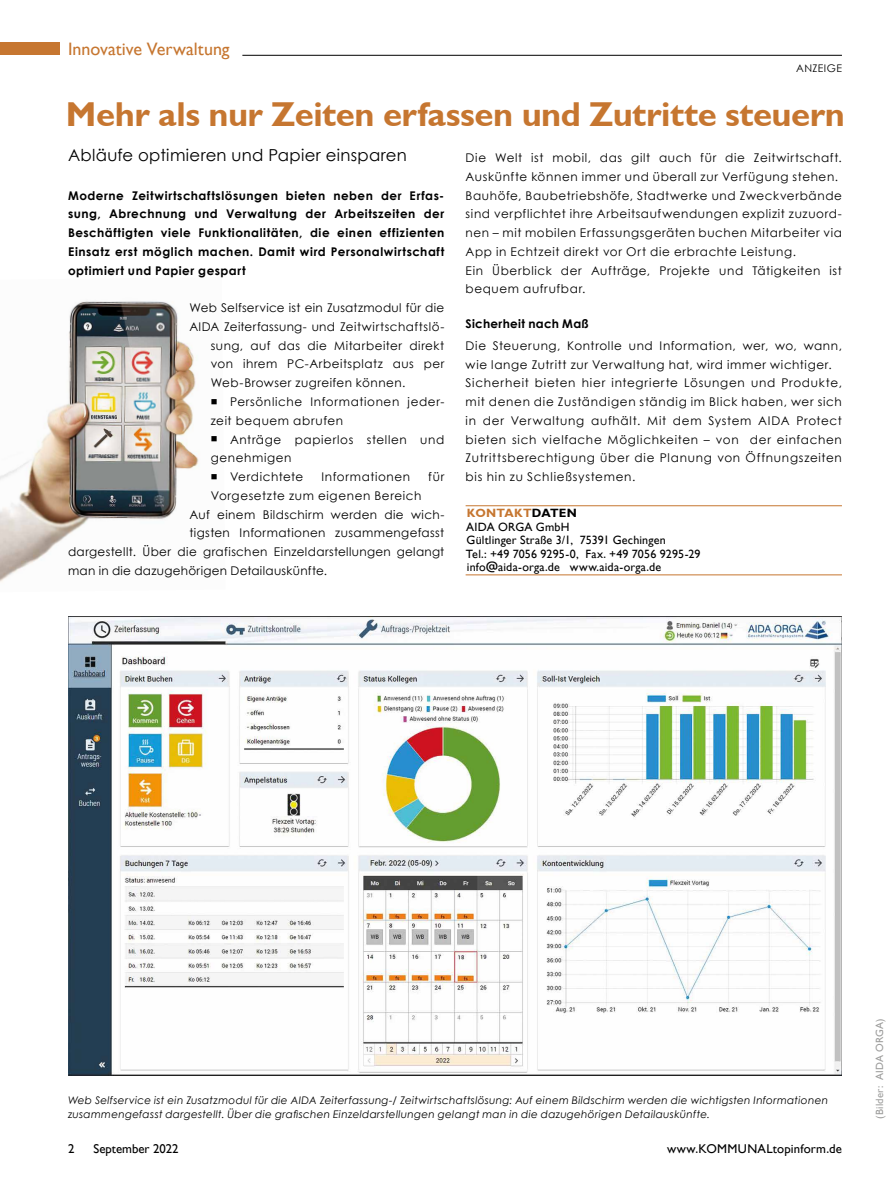
<style>
.page{position:relative;width:893px;height:1191px;background:#fff}
.page>*{position:absolute;margin:0;border:0;box-sizing:border-box;transform-origin:0 0}
.t1{font:700 34.5px "Gill Sans";letter-spacing:-.015em;color:#c67630}
.t2{font:18px "Gill Sans";color:#c67630}
.t3{font:16.5px "Century Gothic";letter-spacing:.02em;color:#000}
.t4{font:12.75px "Gill Sans";letter-spacing:.01em;color:#000}
.t5{font:12px/18.8px "Century Gothic";letter-spacing:.05em;color:#000}
.t6{font:700 12px/18.8px "Century Gothic";letter-spacing:.04em;color:#000;text-align:justify}
.t7{font:12px "Century Gothic";letter-spacing:.03em;color:#000}
.t8{font:12px/13.5px "Gill Sans";letter-spacing:.015em;color:#000}
.t9{font:12px "Century Gothic";letter-spacing:.025em;color:#000}
.t10{font:italic 10.5px/13.5px "Century Gothic";letter-spacing:.025em;color:#000}
.t11{font:10.5px "Gill Sans";letter-spacing:.025em;color:#9d9d9c}
.t12{font:10.5px "Century Gothic";letter-spacing:.035em;color:#000}
.s1{font-weight:700;color:#c67630}
.s2{font-weight:700}
</style>
<div class="page">
<img style="left:0;top:301px;width:199px;height:281px">
<hr style="left:242px;top:55px;width:600px;height:1px;background:#000">
<div style="left:0;top:43px;width:60px;height:12px;background:#c67630"></div>
<hr style="left:466px;top:505px;width:376px;height:1px;background:#c67630">
<hr style="left:466px;top:574px;width:376px;height:1px;background:#c67630">
<img style="left:68px;top:617px;width:774px;height:458px">
<h2 class="t2" style="left:68px;top:38px;width:163px">Innovative Verwaltung</h2>
<p class="t12" style="left:796px;top:61px;width:47px">ANZEIGE</p>
<h1 class="t1" style="left:66px;top:94px;width:781px">Mehr als nur Zeiten erfassen und Zutritte steuern</h1>
<h3 class="t3" style="left:68px;top:144px;width:340px">Abläufe optimieren und Papier einsparen</h3>
<p class="t5" style="left:466px;top:148px;width:378px">Die Welt ist mobil, das gilt auch für die Zeitwirtschaft.<br>Auskünfte können immer und überall zur Verfügung stehen.<br>Bauhöfe, Baubetriebshöfe, Stadtwerke und Zweckverbände sind verpflichtet ihre Arbeitsaufwendungen explizit zuzuord&shy;nen – mit mobilen Erfassungsgeräten buchen Mitarbeiter via App in Echtzeit direkt vor Ort die erbrachte Leistung.<br>Ein Überblick der Aufträge, Projekte und Tätigkeiten ist bequem aufrufbar.</p>
<p class="t6" style="left:466px;top:314px;width:125px">Sicherheit nach Maß</p>
<p class="t5" style="left:466px;top:336px;width:378px">Die Steuerung, Kontrolle und Information, wer, wo, wann, wie lange Zutritt zur Verwaltung hat, wird immer wichtiger.<br>Sicherheit bieten hier integrierte Lösungen und Produkte, mit denen die Zuständigen ständig im Blick haben, wer sich in der Verwaltung aufhält. Mit dem System AIDA Protect bieten sich vielfache Möglichkeiten – von der einfachen Zutrittsberechtigung über die Planung von Öffnungszeiten bis hin zu Schließsystemen.</p>
<p class="t6" style="left:68px;top:185px;width:378px">Moderne Zeitwirtschaftslösungen bieten neben der Erfas&shy;sung, Abrechnung und Verwaltung der Arbeitszeiten der Beschäftigten viele Funktionalitäten, die einen effizienten Einsatz erst möglich machen. Damit wird Personalwirtschaft optimiert und Papier gespart</p>
<p class="t9" style="left:189px;top:299px;width:256px">Web Selfservice ist ein Zusatzmodul für die</p>
<p class="t7" style="left:189px;top:318px;width:256px">AIDA Zeiterfassung- und Zeitwirtschaftslö-</p>
<p class="t5" style="left:211px;top:336px;width:235px">sung, auf das die Mitarbeiter direkt</p>
<p class="t5" style="left:211px;top:354px;width:235px">von ihrem PC-Arbeitsplatz aus per</p>
<p class="t5" style="left:211px;top:373px;width:196px">Web-Browser zugreifen können.</p>
<p class="t5" style="left:211px;top:392px;width:235px">■ Persönliche Informationen jeder&shy;zeit bequem abrufen</p>
<p class="t5" style="left:211px;top:430px;width:235px">■ Anträge papierlos stellen und genehmigen</p>
<p class="t7" style="left:211px;top:468px;width:94px">■ Verdichtete</p>
<p class="t5" style="left:321px;top:467px;width:90px">Informationen</p>
<p class="t5" style="left:428px;top:467px;width:18px">für</p>
<p class="t5" style="left:211px;top:486px;width:212px">Vorgesetzte zum eigenen Bereich</p>
<p class="t5" style="left:189px;top:505px;width:256px">Auf einem Bildschirm werden die wich-</p>
<p class="t7" style="left:189px;top:524px;width:256px">tigsten Informationen zusammengefasst</p>
<p class="t7" style="left:68px;top:543px;width:378px">dargestellt. Über die grafischen Einzeldarstellungen gelangt</p>
<p class="t9" style="left:68px;top:562px;width:261px">man in die dazugehörigen Detailauskünfte.</p>
<p class="t8" style="left:466px;top:506px;width:236px"><span class="s1">Kontakt</span><span class="s2">daten<br></span>AIDA ORGA GmbH<br>Gültlinger Straße 3/1, 75391 Gechingen<br>Tel.: +49 7056 9295-0, Fax. +49 7056 9295-29 info@aida-orga.de www.aida-orga.de</p>
<p class="t10" style="left:68px;top:1093px;width:762px">Web Selfservice ist ein Zusatzmodul für die AIDA Zeiterfassung-/ Zeitwirtschaftslösung: Auf einem Bildschirm werden die wichtigsten Informationen zusammengefasst dargestellt. Über die grafischen Einzeldarstellungen gelangt man in die dazugehörigen Detailauskünfte.</p>
<p class="t4" style="left:68px;top:1141px;width:8px">2</p>
<p class="t4" style="left:94px;top:1141px;width:87px">September 2022</p>
<p class="t4" style="left:667px;top:1141px;width:176px">www.KOMMUNALtopinform.de</p>
<p class="t11" style="left:873px;top:1118px;width:102px;rotate:-90deg">(Bilder: AIDA ORGA)</p>
</div>
